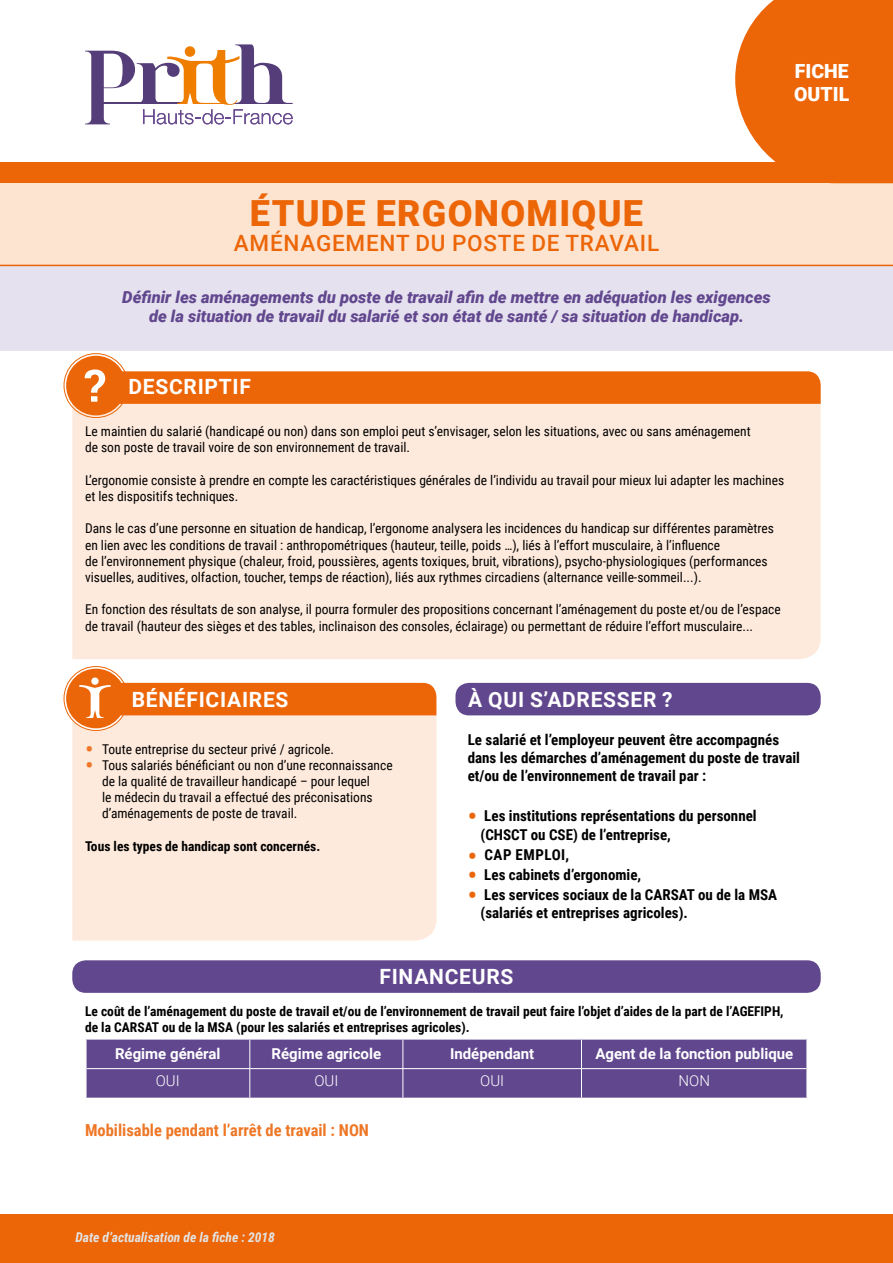
<style>
.page{position:relative;width:893px;height:1263px;background:#fff}
.page>*{position:absolute;margin:0;border:0;box-sizing:border-box;transform-origin:0 0}
.t1{font:900 36px "Roboto";letter-spacing:.035em;color:#ec6608}
.t2{font:500 22.5px "Roboto";letter-spacing:.035em;color:#ec6608}
.t3{font:700 21px "Roboto";letter-spacing:.035em;color:#fff}
.t4{font:900 19.5px/23.4px "Roboto";color:#fff}
.t5{font:italic 900 16.5px/19.8px "Roboto";color:#61478e;text-align:center}
.t6{font:700 16.5px "Roboto Condensed";color:#ee7726}
.t7{font:700 15px/18px "Roboto Condensed";color:#000}
.t8{font:700 15px "Roboto";color:#fff}
.t9{font:300 15px "Roboto";color:#fff}
.t10{font:700 15px "Roboto Condensed";letter-spacing:.035em;color:#000}
.t11{font:13.5px/16.2px "Roboto Condensed";color:#000}
.t12{font:700 13.5px/16.2px "Roboto Condensed";color:#000}
.t13{font:italic 700 13.5px "Roboto Condensed";color:#e3e3e3}
.s1{font-size:25.5px;color:#ee7726}
.s2{font-size:25.5px;color:#ec6608}
</style>
<div class="page">
<div style="left:0;top:163px;width:893px;height:21px;background:#ec6608"></div>
<div style="left:0;top:183px;width:893px;height:95px;background:#fde4d0"></div>
<div style="left:0;top:265px;width:893px;height:86px;background:#e6e1ef"></div>
<hr style="left:0;top:265px;width:893px;height:1px;background:#ec6608">
<svg style="left:85px;top:44px;width:208px;height:80px"></svg>
<svg style="left:735px;top:0;width:158px;height:163px;background:#ed721b"></svg>
<div style="left:0;top:1214px;width:893px;height:49px;background:#ec6608"></div>
<div style="left:72px;top:715px;width:364px;height:225px;background:#feeadc"></div>
<div style="left:72px;top:404px;width:749px;height:255px;background:#feeadc"></div>
<div style="left:72px;top:960px;width:749px;height:33px;background:#61478e;border-radius:14px"></div>
<svg style="left:86px;top:1039px;width:721px;height:59px;background:#674e92"></svg>
<div style="left:66px;top:356px;width:60px;height:59px;background:#eb6608;border-radius:50%"></div>
<div style="left:64px;top:353px;width:64px;height:65px;border:1px solid #eb6608;border-radius:50%"></div>
<svg style="left:85px;top:369px;width:736px;height:35px;background:#ed711b"></svg>
<svg style="left:64px;top:666px;width:64px;height:64px"></svg>
<div style="left:64px;top:666px;width:64px;height:65px;border:1px solid #eb6608;border-radius:50%"></div>
<div style="left:66px;top:669px;width:60px;height:59px;background:#eb6608;border-radius:50%"></div>
<svg style="left:79px;top:677px;width:32px;height:41px"></svg>
<div style="left:121px;top:683px;width:315px;height:32px;background:#ec6608"></div>
<div style="left:455px;top:683px;width:366px;height:32px;background:#61478e;border-radius:14px"></div>
<h3 class="t4" style="left:794px;top:58px;width:57px">FICHE<br>OUTIL</h3>
<h1 class="t1" style="left:250px;top:188px;width:395px">ÉTUDE ERGONOMIQUE</h1>
<h2 class="t2" style="left:234px;top:228px;width:427px">AMÉNAGEMENT DU POSTE DE TRAVAIL</h2>
<p class="t5" style="left:122px;top:286px;width:650px">Définir les aménagements du poste de travail afin de mettre en adéquation les exigences de la situation de travail du salarié et son état de santé / sa situation de handicap.</p>
<h3 class="t3" style="left:129px;top:372px;width:124px">DESCRIPTIF</h3>
<p class="t11" style="left:85px;top:423px;width:667px">Le maintien du salarié (handicapé ou non) dans son emploi peut s’envisager, selon les situations, avec ou sans aménagement de son poste de travail voire de son environnement de travail.</p>
<p class="t11" style="left:85px;top:471px;width:701px">L’ergonomie consiste à prendre en compte les caractéristiques générales de l’individu au travail pour mieux lui adapter les machines et les dispositifs techniques.</p>
<p class="t11" style="left:85px;top:520px;width:690px">Dans le cas d’une personne en situation de handicap, l’ergonome analysera les incidences du handicap sur différentes paramètres en lien avec les conditions de travail : anthropométriques (hauteur, teille, poids …), liés à l’effort musculaire, à l’influence<br>de l’environnement physique (chaleur, froid, poussières, agents toxiques, bruit, vibrations), psycho-physiologiques (performances visuelles, auditives, olfaction, toucher, temps de réaction), liés aux rythmes circadiens (alternance veille-sommeil...).</p>
<p class="t11" style="left:85px;top:601px;width:697px">En fonction des résultats de son analyse, il pourra formuler des propositions concernant l’aménagement du poste et/ou de l’espace de travail (hauteur des sièges et des tables, inclinaison des consoles, éclairage) ou permettant de réduire l’effort musculaire...</p>
<h3 class="t3" style="left:132px;top:685px;width:158px">BÉNÉFICIAIRES</h3>
<p class="t11" style="left:85px;top:740px;width:251px"><span class="s1">•</span> Toute entreprise du secteur privé / agricole.</p>
<p class="t11" style="left:102px;top:756px;width:292px;text-indent:-17px"><span class="s1">•</span> Tous salariés bénéficiant ou non d’une reconnaissance de la qualité de travailleur handicapé – pour lequel<br>le médecin du travail a effectué des préconisations d’aménagements de poste de travail.</p>
<p class="t12" style="left:85px;top:837px;width:237px">Tous les types de handicap sont concernés.</p>
<h3 class="t3" style="left:468px;top:685px;width:206px">À QUI S’ADRESSER ?</h3>
<p class="t7" style="left:468px;top:730px;width:334px">Le salarié et l’employeur peuvent être accompagnés dans les démarches d’aménagement du poste de travail et/ou de l’environnement de travail par :</p>
<p class="t7" style="left:480px;top:805px;width:278px;line-height:19.8px;text-indent:-13px"><span class="s2">•</span> Les institutions représentations du personnel (CHSCT ou CSE) de l’entreprise,</p>
<p class="t10" style="left:468px;top:844px;width:103px"><span class="s2">•</span> CAP EMPLOI,</p>
<p class="t7" style="left:468px;top:865px;width:175px"><span class="s2">•</span> Les cabinets d’ergonomie,</p>
<p class="t7" style="left:480px;top:885px;width:298px;text-indent:-13px"><span class="s2">•</span> Les services sociaux de la CARSAT ou de la MSA (salariés et entreprises agricoles).</p>
<h3 class="t3" style="left:379px;top:961px;width:135px">FINANCEURS</h3>
<p class="t12" style="left:85px;top:1002px;width:700px">Le coût de l’aménagement du poste de travail et/ou de l’environnement de travail peut faire l’objet d’aides de la part de l’AGEFIPH, de la CARSAT ou de la MSA (pour les salariés et entreprises agricoles).</p>
<p class="t8" style="left:115px;top:1043px;width:107px">Régime général</p>
<p class="t8" style="left:272px;top:1043px;width:111px">Régime agricole</p>
<p class="t8" style="left:450px;top:1043px;width:86px">Indépendant</p>
<p class="t8" style="left:595px;top:1043px;width:199px">Agent de la fonction publique</p>
<p class="t9" style="left:156px;top:1070px;width:25px">OUI</p>
<p class="t9" style="left:314px;top:1070px;width:25px">OUI</p>
<p class="t9" style="left:480px;top:1070px;width:25px">OUI</p>
<p class="t9" style="left:679px;top:1070px;width:33px">NON</p>
<p class="t6" style="left:85px;top:1119px;width:286px">Mobilisable pendant l’arrêt de travail : NON</p>
<p class="t13" style="left:75px;top:1228px;width:201px">Date d’actualisation de la fiche : 2018</p>
</div>
